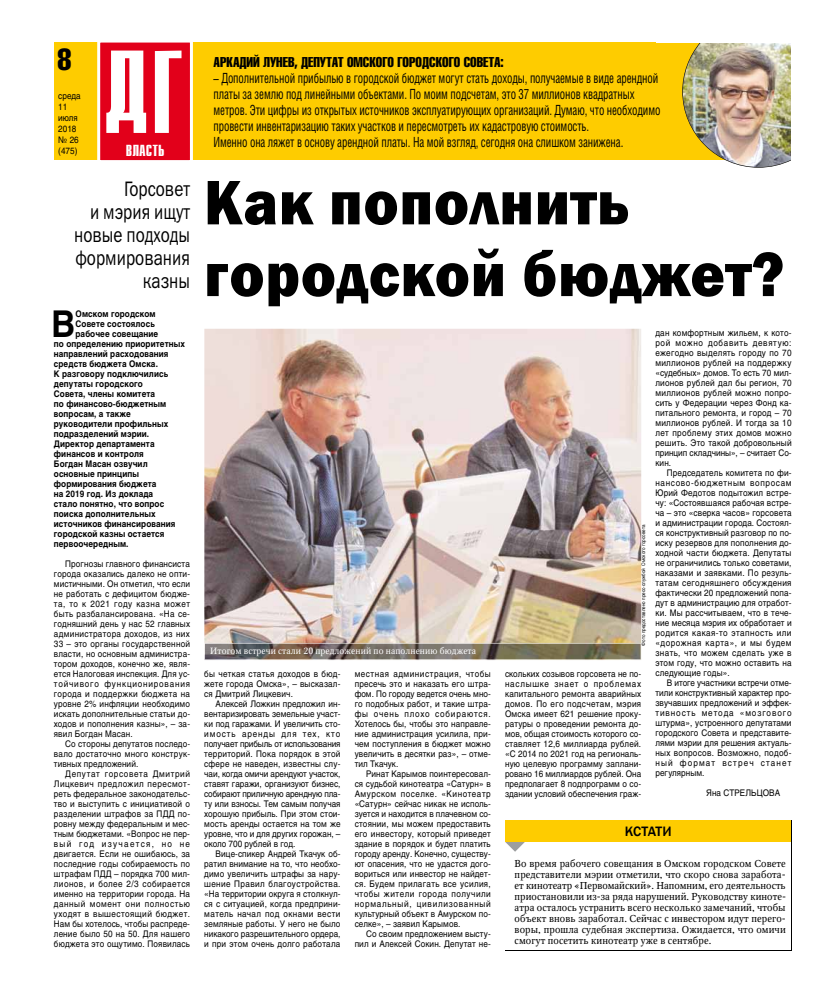
<style>
.page{position:relative;width:820px;height:993px;background:#fff}
.page>*{position:absolute;margin:0;border:0;box-sizing:border-box;transform-origin:0 0}
.t1{font:800 65px/71.7px "Franklin Gothic";letter-spacing:.02em;color:#000;scale:.9 1}
.t2{font:700 36.5px "Helios";color:#000;scale:.9 1}
.t3{font:30px "Helios Compressed";color:#000}
.t4{font:21px/23px "Franklin Gothic Book C";color:#000;text-align:right;scale:.8 1}
.t5{font:700 16px "Compact C";color:#fff}
.t6{font:14px/16px "Helios Cond";letter-spacing:-.01em;color:#000;scale:.8 1}
.t7{font:14px "Helios Compressed";color:#000}
.t8{font:500 14px "Franklin Gothic";letter-spacing:-.015em;color:#000}
.t9{font:10px/11px "Octava";letter-spacing:.01em;color:#000;text-align:justify}
.t10{font:9px/10px "Helios";letter-spacing:.01em;color:#000;text-align:justify;scale:.9 1}
.t11{font:700 9px "Helios";letter-spacing:.01em;color:#000;scale:.9 1}
.t12{font:9px "Octava";letter-spacing:.01em;color:#fff}
.t13{font:5px "Helios";color:#000;scale:.9 1}
</style>
<div class="page">
<div style="left:54px;top:43px;width:737px;height:117px;background:#fecc00"></div>
<svg style="left:97px;top:42px;width:96px;height:119px;background:#ed6473"></svg>
<svg style="left:505px;top:841px;width:20px;height:10px"></svg>
<div style="left:505px;top:820px;width:286px;height:21px;background:#fecc00"></div>
<hr style="left:790px;top:820px;width:1px;height:129px;background:#000">
<hr style="left:505px;top:949px;width:286px;height:1px;background:#000">
<img style="left:682px;top:43px;width:109px;height:125px">
<img style="left:204px;top:328px;width:437px;height:314px">
<img style="left:204px;top:642px;width:437px;height:18px">
<h3 class="t3" style="left:57px;top:42px;width:15px">8</h3>
<p class="t10" style="left:58px;top:90px;width:26px;line-height:11px;text-align:left">среда<br>11 июля<br>2018 № 26 (475)</p>
<h3 class="t5" style="left:126px;top:142px;width:40px">влАСтЬ</h3>
<h3 class="t4" style="left:74px;top:177px;width:146px">Горсовет<br>и мэрия ищут новые подходы формирования казны</h3>
<h2 class="t2" style="left:52px;top:302px;width:28px">В</h2>
<p class="t11" style="left:75px;top:308px;width:90px">Омском городском</p>
<p class="t11" style="left:75px;top:318px;width:90px">Совете состоялось</p>
<p class="t11" style="left:75px;top:328px;width:93px">рабочее совещание</p>
<p class="t11" style="left:54px;top:338px;width:147px">по определению приоритетных</p>
<p class="t11" style="left:54px;top:348px;width:129px">направлений расходования</p>
<p class="t11" style="left:54px;top:358px;width:117px">средств бюджета Омска.</p>
<p class="t11" style="left:54px;top:368px;width:129px">К разговору подключились</p>
<p class="t11" style="left:54px;top:378px;width:100px">депутаты городского</p>
<p class="t11" style="left:54px;top:388px;width:114px">Совета, члены комитета</p>
<p class="t11" style="left:54px;top:398px;width:126px">по финансово-бюджетным</p>
<p class="t11" style="left:54px;top:408px;width:87px">вопросам, а также</p>
<p class="t11" style="left:54px;top:418px;width:129px">руководители профильных</p>
<p class="t11" style="left:54px;top:428px;width:107px">подразделений мэрии.</p>
<p class="t11" style="left:54px;top:438px;width:113px">Директор департамента</p>
<p class="t11" style="left:54px;top:448px;width:101px">финансов и контроля</p>
<p class="t11" style="left:54px;top:458px;width:106px">Богдан Масан озвучил</p>
<p class="t11" style="left:54px;top:468px;width:96px">основные принципы</p>
<p class="t11" style="left:54px;top:478px;width:115px">формирования бюджета</p>
<p class="t11" style="left:54px;top:488px;width:112px">на 2019 год. Из доклада</p>
<p class="t11" style="left:54px;top:498px;width:124px">стало понятно, что вопрос</p>
<p class="t11" style="left:54px;top:508px;width:114px">поиска дополнительных</p>
<p class="t11" style="left:54px;top:518px;width:136px">источников финансирования</p>
<p class="t11" style="left:54px;top:528px;width:124px">городской казны остается</p>
<p class="t11" style="left:54px;top:538px;width:84px">первоочередным.</p>
<p class="t10" style="left:54px;top:558px;width:153px;text-indent:11px">Прогнозы главного финансиста города оказались далеко не опти&shy;мистичными. Он отметил, что если не работать с дефицитом бюдже&shy;та, то к 2021 году казна может быть разбалансирована. «На се&shy;годняшний день у нас 52 главных администратора доходов, из них 33 – это органы государственной власти, но основным администра&shy;тором доходов, конечно же, явля&shy;ется Налоговая инспекция. Для ус&shy;тойчивого функционирования города и поддержки бюджета на уровне 2% инфляции необходимо искать дополнительные статьи до&shy;ходов и пополнения казны», – за&shy;явил Богдан Масан.</p>
<p class="t10" style="left:54px;top:738px;width:153px;text-indent:11px">Со стороны депутатов последо&shy;вало достаточно много конструк&shy;тивных предложений.</p>
<p class="t10" style="left:54px;top:768px;width:153px;text-indent:11px">Депутат горсовета Дмитрий Лицкевич предложил пересмот&shy;реть федеральное законодательс&shy;тво и выступить с инициативой о разделении штрафов за ПДД по&shy;ровну между федеральным и мес&shy;тным бюджетами. «Вопрос не пер&shy;вый год изучается, но не двигается. Если не ошибаюсь, за последние годы собираемость по штрафам ПДД – порядка 700 мил&shy;лионов, и более 2/3 собирается именно на территории города. На данный момент они полностью уходят в вышестоящий бюджет.<br>Нам бы хотелось, чтобы распреде&shy;ление было 50 на 50. Для нашего бюджета это ощутимо. Появилась</p>
<h3 class="t7" style="left:213px;top:54px;width:291px">АРКАДИЙ ЛУНЕВ, ДЕПУТАТ ОМСКОГО ГОРОДСКОГО СОВЕТА:</h3>
<p class="t6" style="left:213px;top:70px;width:560px">– Дополнительной прибылью в городской бюджет могут стать доходы, получаемые в виде арендной платы за землю под линейными объектами. По моим подсчетам, это 37 миллионов квадратных метров. Эти цифры из открытых источников эксплуатирующих организаций. Думаю, что необходимо провести инвентаризацию таких участков и пересмотреть их кадастровую стоимость.<br>Именно она ляжет в основу арендной платы. На мой взгляд, сегодня она слишком занижена.</p>
<h1 class="t1" style="left:204px;top:166px;width:645px">Как пополнить городской бюджет?</h1>
<p class="t12" style="left:210px;top:645px;width:267px">Итогом встречи стали 20 предложений по наполнению бюджета</p>
<p class="t10" style="left:204px;top:668px;width:153px">бы четкая статья доходов в бюд&shy;жете города Омска», – высказал&shy;ся Дмитрий Лицкевич.</p>
<p class="t10" style="left:204px;top:698px;width:153px;text-indent:11px">Алексей Ложкин предложил ин&shy;вентаризировать земельные участ&shy;ки под гаражами. И увеличить сто&shy;имость аренды для тех, кто получает прибыль от использования территорий. Пока порядок в этой сфере не наведен, известны слу&shy;чаи, когда омичи арендуют участок, ставят гаражи, организуют бизнес, собирают приличную арендную пла&shy;ту или взносы. Тем самым получая хорошую прибыль. При этом стои&shy;мость аренды остается на том же уровне, что и для других горожан, – около 700 рублей в год.</p>
<p class="t10" style="left:204px;top:848px;width:153px;text-indent:11px">Вице-спикер Андрей Ткачук об&shy;ратил внимание на то, что необхо&shy;димо увеличить штрафы за нару&shy;шение Правил благоустройства. «На территории округа я столкнул&shy;ся с ситуацией, когда предприни&shy;матель начал под окнами вести земляные работы. У него не было никакого разрешительного ордера, и при этом очень долго работала</p>
<p class="t10" style="left:354px;top:668px;width:153px">местная администрация, чтобы пресечь это и наказать его штра&shy;фом. По городу ведется очень мно&shy;го подобных работ, и такие штра&shy;фы очень плохо собираются.<br>Хотелось бы, чтобы это направле&shy;ние администрация усилила, при&shy;чем поступления в бюджет можно увеличить в десятки раз», – отме&shy;тил Ткачук.</p>
<p class="t10" style="left:354px;top:768px;width:153px;text-indent:11px">Ринат Карымов поинтересовал&shy;ся судьбой кинотеатра «Сатурн» в Амурском поселке. «Кинотеатр «Сатурн» сейчас никак не исполь&shy;зуется и находится в плачевном со&shy;стоянии, мы можем предоставить его инвестору, который приведет здание в порядок и будет платить городу аренду. Конечно, существу&shy;ют опасения, что не удастся дого&shy;вориться или инвестор не найдет&shy;ся. Будем прилагать все усилия, чтобы жители города получили нормальный, цивилизованный культурный объект в Амурском по&shy;селке», – заявил Карымов.</p>
<p class="t10" style="left:354px;top:928px;width:153px;text-align:right">Со своим предложением высту&shy;пил и Алексей Сокин. Депутат не-</p>
<p class="t13" style="left:640px;top:645px;width:135px;rotate:-90deg">Фото предоставлено пресс-службой Омского горсовета</p>
<p class="t10" style="left:505px;top:668px;width:153px">скольких созывов горсовета не по&shy;наслышке знает о проблемах капитального ремонта аварийных домов. По его подсчетам, мэрия Омска имеет 621 решение проку&shy;ратуры о проведении ремонта до&shy;мов, общая стоимость которого со&shy;ставляет 12,6 миллиарда рублей. «С 2014 по 2021 год на региональ&shy;ную целевую программу заплани&shy;ровано 16 миллиардов рублей. Она предполагает 8 подпрограмм о со&shy;здании условий обеспечения граж-</p>
<p class="t10" style="left:655px;top:327px;width:153px">дан комфортным жильем, к кото&shy;рой можно добавить девятую: ежегодно выделять городу по 70 миллионов рублей на поддержку «судебных» домов. То есть 70 мил&shy;лионов рублей дал бы регион, 70 миллионов рублей можно попро&shy;сить у Федерации через Фонд ка&shy;питального ремонта, и город – 70 миллионов рублей. И тогда за 10 лет проблему этих домов можно решить. Это такой добровольный принцип складчины», – считает Со&shy;кин.</p>
<p class="t10" style="left:655px;top:467px;width:153px;text-indent:11px">Председатель комитета по фи&shy;нансово-бюджетным вопросам Юрий Федотов подытожил встре&shy;чу: «Состоявшаяся рабочая встре&shy;ча – это «сверка часов» горсовета и администрации города. Состоял&shy;ся конструктивный разговор по по&shy;иску резервов для пополнения до&shy;ходной части бюджета. Депутаты не ограничились только советами, наказами и заявками. По резуль&shy;татам сегодняшнего обсуждения фактически 20 предложений попа&shy;дут в администрацию для отработ&shy;ки. Мы рассчитываем, что в тече&shy;ние месяца мэрия их обработает и родится какая-то этапность или «дорожная карта», и мы будем знать, что можем сделать уже в этом году, что можно оставить на следующие годы».</p>
<p class="t10" style="left:655px;top:677px;width:153px;text-indent:11px">В итоге участники встречи отме&shy;тили конструктивный характер про&shy;звучавших предложений и эффек&shy;тивность метода «мозгового штурма», устроенного депутатами городского Совета и представите&shy;лями мэрии для решения актуаль&shy;ных вопросов. Возможно, подоб&shy;ный формат встреч станет регулярным.</p>
<p class="t10" style="left:706px;top:787px;width:84px">Яна СТРЕЛЬЦОВА</p>
<h3 class="t8" style="left:624px;top:822px;width:48px">КСТАТИ</h3>
<p class="t9" style="left:514px;top:857px;width:273px">Во время рабочего совещания в Омском городском Совете представители мэрии отметили, что скоро снова заработа&shy;ет кинотеатр «Первомайский». Напомним, его деятельность приостановили из-за ряда нарушений. Руководству киноте&shy;атра осталось устранить всего несколько замечаний, чтобы объект вновь заработал. Сейчас с инвестором идут перего&shy;воры, прошла судебная экспертиза. Ожидается, что омичи смогут посетить кинотеатр уже в сентябре.</p>
</div>
